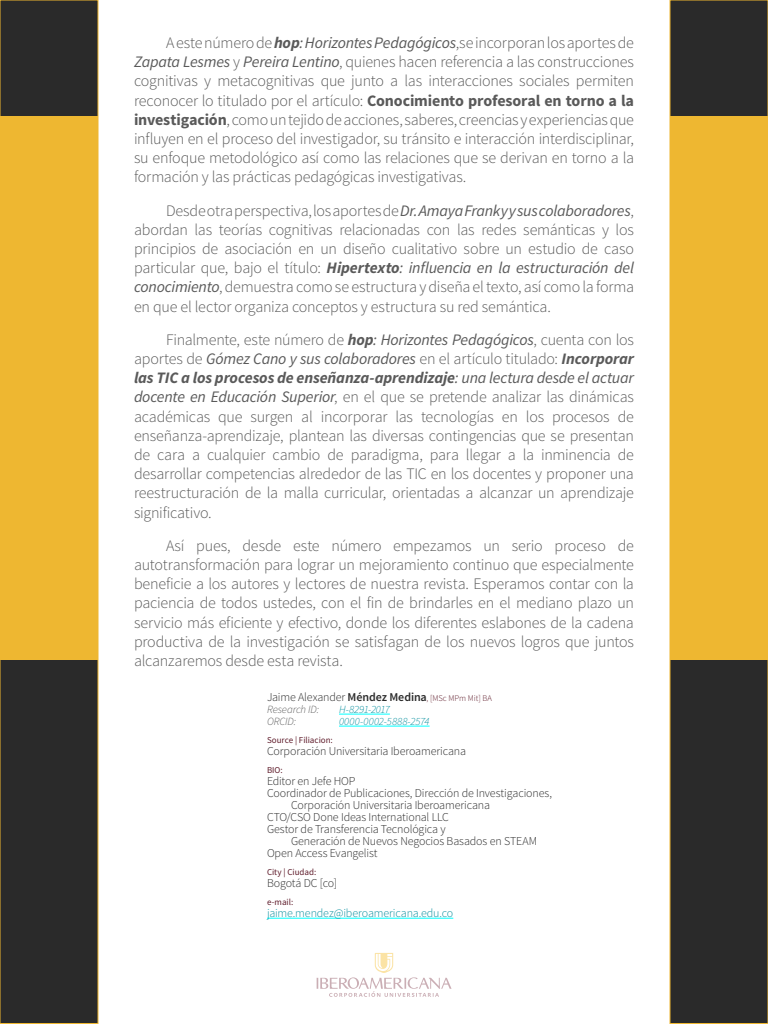
<style>
.page{position:relative;width:768px;height:1024px;background:#fff}
.page>*{position:absolute;margin:0;border:0;box-sizing:border-box;transform-origin:0 0}
.Introducción{font:300 16px/19.2px "Source Sans Pro";letter-spacing:-.015em;color:#5a5a5a;text-align:justify}
.BackCover_TextInfo_P{font:300 12px/12px "Source Sans Pro";letter-spacing:-.01em;color:#2a2a2a}
.BackCover_TextInfo_P-2{font:300 12px "Source Sans Pro";letter-spacing:-.01em;color:#09909f}
.BackCover_TextInfo_P-3{font:italic 300 11px "Source Sans Pro";letter-spacing:-.005em;color:#09909f}
.BackCover_TextInfo_P-4{font:italic 300 11px "Source Sans Pro";letter-spacing:-.01em;color:#5a5a5a}
.BackCover_TextInfo_P-5{font:italic 300 11px "Source Sans Pro";letter-spacing:-.03em;color:#09909f}
.BackCover_TextInfo_P-6{font:9px "Source Sans Pro";color:#5f1c2b}
.s1{font-weight:700;font-style:italic}
.s2{font-weight:400;font-style:italic}
.s3{font-weight:700}
.s4{font-weight:600}
.s5{font-size:8.6px;color:#5f1c2b}
</style>
<div class="page">
<svg style="left:316px;top:953px;width:136px;height:44px"></svg>
<hr style="left:339px;top:714px;width:51px;height:1px;background:#0ff">
<hr style="left:339px;top:726px;width:91px;height:1px;background:#0ff">
<hr style="left:267px;top:918px;width:186px;height:1px;background:#0ff">
<div style="left:0;top:0;width:98px;height:1024px;background:#2a2a2a"></div>
<div style="left:670px;top:0;width:98px;height:1024px;background:#2a2a2a"></div>
<div style="left:0;top:116px;width:98px;height:544px;background:#eeb731"></div>
<div style="left:670px;top:116px;width:98px;height:544px;background:#eeb731"></div>
<p class="Introducción" style="left:134px;top:33px;width:502px;text-indent:32px">A este número de <span class="s1">hop</span><span class="s2">: Horizontes Pedagógicos</span>,se incorporan los aportes de <span class="s2">Zapata Lesmes</span> y <span class="s2">Pereira Lentino</span>, quienes hacen referencia a las construcciones cognitivas y metacognitivas que junto a las interacciones sociales permiten reconocer lo titulado por el artículo: <span class="s3">Conocimiento profesoral en torno a la investigación</span>, como un tejido de acciones, saberes, creencias y experiencias que influyen en el proceso del investigador, su tránsito e interacción interdisciplinar, su enfoque metodológico así como las relaciones que se derivan en torno a la formación y las prácticas pedagógicas investigativas.</p>
<p class="Introducción" style="left:134px;top:201px;width:502px;text-indent:32px">Desde otra perspectiva, los aportes de <span class="s2">Dr. Amaya Franky y sus colaboradores</span>, abordan las teorías cognitivas relacionadas con las redes semánticas y los principios de asociación en un diseño cualitativo sobre un estudio de caso particular que, bajo el título: <span class="s1">Hipertexto</span><span class="s2">: influencia en la estructuración del conocimiento</span>, demuestra como se estructura y diseña el texto, así como la forma en que el lector organiza conceptos y estructura su red semántica.</p>
<p class="Introducción" style="left:134px;top:330px;width:502px;text-indent:32px">Finalmente, este número de <span class="s1">hop</span><span class="s2">: Horizontes Pedagógicos</span>, cuenta con los aportes de <span class="s2">Gómez Cano y sus colaboradores</span> en el artículo titulado: <span class="s1">Incorporar las TIC a los procesos de enseñanza-aprendizaje</span><span class="s2">: una lectura desde el actuar docente en Educación Superior</span>, en el que se pretende analizar las dinámicas académicas que surgen al incorporar las tecnologías en los procesos de enseñanza-aprendizaje, plantean las diversas contingencias que se presentan de cara a cualquier cambio de paradigma, para llegar a la inminencia de desarrollar competencias alrededor de las TIC en los docentes y proponer una reestructuración de la malla curricular, orientadas a alcanzar un aprendizaje significativo.</p>
<p class="Introducción" style="left:134px;top:536px;width:502px;text-indent:32px">Así pues, desde este número empezamos un serio proceso de autotransformación para lograr un mejoramiento continuo que especialmente beneficie a los autores y lectores de nuestra revista. Esperamos contar con la paciencia de todos ustedes, con el fin de brindarles en el mediano plazo un servicio más eficiente y efectivo, donde los diferentes eslabones de la cadena productiva de la investigación se satisfagan de los nuevos logros que juntos alcanzaremos desde esta revista.</p>
<p class="BackCover_TextInfo_P" style="left:267px;top:691px;width:226px">Jaime Alexander <span class="s4">Méndez Medina</span><span class="s5">, [MSc MPm Mit] BA</span></p>
<p class="BackCover_TextInfo_P-4" style="left:267px;top:703px;width:54px">Research ID:</p>
<p class="BackCover_TextInfo_P-5" style="left:339px;top:703px;width:52px">H-8291-2017</p>
<p class="BackCover_TextInfo_P-4" style="left:267px;top:715px;width:31px">ORCID:</p>
<p class="BackCover_TextInfo_P-3" style="left:339px;top:715px;width:92px">0000-0002-5888-2574</p>
<p class="BackCover_TextInfo_P-6" style="left:267px;top:734px;width:67px">Source | Filiacion:</p>
<p class="BackCover_TextInfo_P" style="left:267px;top:745px;width:201px">Corporación Universitaria Iberoamericana</p>
<p class="BackCover_TextInfo_P-6" style="left:267px;top:764px;width:17px">BIO:</p>
<p class="BackCover_TextInfo_P" style="left:267px;top:775px;width:90px">Editor en Jefe HOP</p>
<p class="BackCover_TextInfo_P" style="left:291px;top:787px;width:263px;text-indent:-24px">Coordinador de Publicaciones, Dirección de Investigaciones,<br>Corporación Universitaria Iberoamericana</p>
<p class="BackCover_TextInfo_P" style="left:267px;top:811px;width:183px">CTO/CSO Done Ideas International LLC</p>
<p class="BackCover_TextInfo_P" style="left:291px;top:823px;width:248px;text-indent:-24px">Gestor de Transferencia Tecnológica y<br>Generación de Nuevos Negocios Basados en STEAM</p>
<p class="BackCover_TextInfo_P" style="left:267px;top:847px;width:112px">Open Access Evangelist</p>
<p class="BackCover_TextInfo_P-6" style="left:267px;top:866px;width:51px">City | Ciudad:</p>
<p class="BackCover_TextInfo_P" style="left:267px;top:877px;width:72px">Bogotá DC [co]</p>
<p class="BackCover_TextInfo_P-6" style="left:267px;top:896px;width:28px">e-mail:</p>
<p class="BackCover_TextInfo_P-2" style="left:267px;top:906px;width:188px">jaime.mendez@iberoamericana.edu.co</p>
</div>
